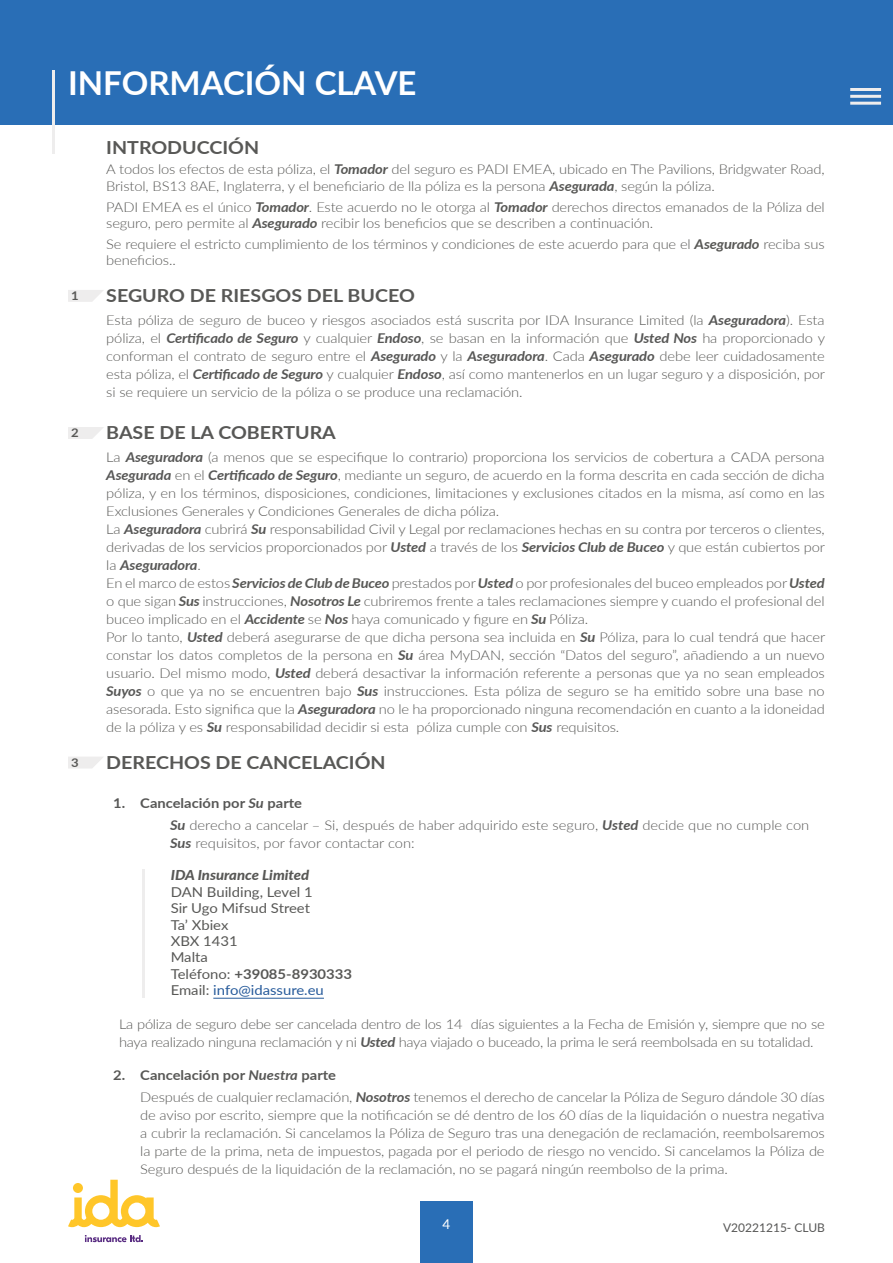
<style>
.page{position:relative;width:893px;height:1263px;background:#fff}
.page>*{position:absolute;margin:0;border:0;box-sizing:border-box;transform-origin:0 0}
.t1{font:700 33px "Lato";color:#fff}
.t2{font:700 18px "Lato";color:#585856;scale:1.09 1}
.t3{font:13.65px/16.4px "Lato";color:#585856;scale:1.09 1}
.t4{font:italic 800 13.65px "Lato";color:#585856;scale:1.09 1}
.t5{font:300 13.5px/18px "Lato";letter-spacing:-.01em;color:#585856;scale:1.09 1}
.t6{font:300 13.5px/22.2px "Lato";color:#575756;scale:1.09 1}
.t7{font:13.5px "Lato";color:#fff}
.t8{font:12px "Lato";color:#575756}
.t9{font:700 12px "Lato";color:#585856;scale:1.09 1}
.s1{font-weight:700;font-style:italic}
.s2{font-weight:700;font-style:italic;color:#575756}
.s3{font-weight:700}
.s4{color:#275b9b}
</style>
<div class="page">
<div style="left:420px;top:1201px;width:52px;height:62px;background:#296eb6"></div>
<svg style="left:68px;top:1180px;width:92px;height:47px"></svg>
<svg style="left:85px;top:1235px;width:58px;height:7px"></svg>
<div style="left:0;top:0;width:893px;height:124px;background:#296eb6"></div>
<hr style="left:52px;top:71px;width:3px;height:83px;background:#eeeded">
<hr style="left:213px;top:998px;width:111px;height:1px;background:#275b9b">
<hr style="left:142px;top:870px;width:3px;height:128px;background:#eeeded">
<svg style="left:68px;top:290px;width:35px;height:12px"></svg>
<svg style="left:68px;top:427px;width:36px;height:12px"></svg>
<svg style="left:68px;top:757px;width:35px;height:11px"></svg>
<hr style="left:850px;top:88px;width:31px;height:3px;background:#eeeded">
<hr style="left:850px;top:95px;width:31px;height:3px;background:#eeeded">
<hr style="left:850px;top:102px;width:31px;height:3px;background:#eeeded">
<h1 class="t1" style="left:68px;top:58px;width:350px">INFORMACIÓN CLAVE</h1>
<p class="t9" style="left:71px;top:287px;width:8px">1</p>
<p class="t9" style="left:71px;top:424px;width:8px">2</p>
<p class="t9" style="left:71px;top:753px;width:8px">3</p>
<h2 class="t2" style="left:106px;top:134px;width:142px">INTRODUCCIÓN</h2>
<p class="t5" style="left:106px;top:161px;width:661px;line-height:16.5px">A todos los efectos de esta póliza, el <span class="s1">Tomador</span> del seguro es PADI EMEA, ubicado en The Pavilions, Bridgwater Road,<br>Bristol, BS13 8AE, Inglaterra, y el beneficiario de lla póliza es la persona <span class="s1">Asegurada</span>, según la póliza.</p>
<p class="t5" style="left:106px;top:198px;width:661px;line-height:16.5px">PADI EMEA es el único <span class="s1">Tomador</span>. Este acuerdo no le otorga al <span class="s1">Tomador</span> derechos directos emanados de la Póliza del seguro, pero permite al <span class="s1">Asegurado</span> recibir los beneficios que se describen a continuación.</p>
<p class="t5" style="left:106px;top:235px;width:660px;line-height:16.5px">Se requiere el estricto cumplimiento de los términos y condiciones de este acuerdo para que el <span class="s1">Asegurado</span> reciba sus beneficios..</p>
<h2 class="t2" style="left:106px;top:282px;width:285px">SEGURO DE RIESGOS DEL BUCEO</h2>
<p class="t5" style="left:106px;top:310px;width:661px;text-align:justify">Esta póliza de seguro de buceo y riesgos asociados está suscrita por IDA Insurance Limited (la <span class="s2">Aseguradora</span>). Esta póliza, el <span class="s2">Certificado de Seguro</span> y cualquier <span class="s2">Endoso</span>, se basan en la información que <span class="s2">Usted Nos</span> ha proporcionado y conforman el contrato de seguro entre el <span class="s2">Asegurado</span> y la <span class="s2">Aseguradora</span>. Cada <span class="s2">Asegurado</span> debe leer cuidadosamente esta póliza, el <span class="s2">Certificado de Seguro</span> y cualquier <span class="s2">Endoso</span>, así como mantenerlos en un lugar seguro y a disposición, por si se requiere un servicio de la póliza o se produce una reclamación.</p>
<h2 class="t2" style="left:106px;top:420px;width:212px">BASE DE LA COBERTURA</h2>
<p class="t5" style="left:106px;top:447px;width:661px">La <span class="s2">Aseguradora</span> (a menos que se especifique lo contrario) proporciona los servicios de cobertura a CADA persona <span class="s2">Asegurada</span> en el <span class="s2">Certificado de Seguro</span>, mediante un seguro, de acuerdo en la forma descrita en cada sección de dicha póliza, y en los términos, disposiciones, condiciones, limitaciones y exclusiones citados en la misma, así como en las Exclusiones Generales y Condiciones Generales de dicha póliza.<br>La <span class="s2">Aseguradora</span> cubrirá <span class="s2">Su</span> responsabilidad Civil y Legal por reclamaciones hechas en su contra por terceros o clientes, derivadas de los servicios proporcionados por <span class="s2">Usted</span> a través de los <span class="s2">Servicios Club de Buceo</span> y que están cubiertos por la <span class="s2">Aseguradora</span>.<br>En el marco de estos <span class="s1">Servicios de Club de Buceo</span> prestados por <span class="s1">Usted</span> o por profesionales del buceo empleados por <span class="s1">Usted </span>o que sigan <span class="s1">Sus</span> instrucciones, <span class="s1">Nosotros Le</span> cubriremos frente a tales reclamaciones siempre y cuando el profesional del buceo implicado en el <span class="s1">Accidente</span> se <span class="s1">Nos</span> haya comunicado y figure en <span class="s1">Su</span> Póliza.<br>Por lo tanto, <span class="s2">Usted</span> deberá asegurarse de que dicha persona sea incluida en <span class="s2">Su</span> Póliza, para lo cual tendrá que hacer constar los datos completos de la persona en <span class="s2">Su</span> área MyDAN, sección “Datos del seguro”, añadiendo a un nuevo usuario. Del mismo modo, <span class="s2">Usted</span> deberá desactivar la información referente a personas que ya no sean empleados <span class="s2">Suyos</span> o que ya no se encuentren bajo <span class="s2">Sus</span> instrucciones. Esta póliza de seguro se ha emitido sobre una base no asesorada. Esto significa que la <span class="s2">Aseguradora</span> no le ha proporcionado ninguna recomendación en cuanto a la idoneidad de la póliza y es <span class="s2">Su</span> responsabilidad decidir si esta póliza cumple con <span class="s2">Sus</span> requisitos.</p>
<h2 class="t2" style="left:106px;top:749px;width:258px">DERECHOS DE CANCELACIÓN</h2>
<p class="t6" style="left:170px;top:791px;width:588px;text-indent:-57px"><span class="s3">1. Cancelación por</span> <span class="s1">Su</span> <span class="s3">parte<br></span><span class="s1">Su</span> derecho a cancelar – Si, después de haber adquirido este seguro, <span class="s1">Usted</span> decide que no cumple con</p>
<p class="t6" style="left:170px;top:831px;width:226px"><span class="s1">Sus</span> requisitos, por favor contactar con:</p>
<p class="t4" style="left:171px;top:865px;width:129px">IDA Insurance Limited</p>
<p class="t3" style="left:171px;top:883px;width:168px">DAN Building, Level 1<br>Sir Ugo Mifsud Street<br>Ta’ Xbiex<br>XBX 1431<br>Malta<br>Teléfono: <span class="s3">+39085-8930333<br></span>Email: <span class="s4">info@idassure.eu</span></p>
<p class="t5" style="left:119px;top:1015px;width:649px">La póliza de seguro debe ser cancelada dentro de los 14 días siguientes a la Fecha de Emisión y, siempre que no se haya realizado ninguna reclamación y ni <span class="s2">Usted</span> haya viajado o buceado, la prima le será reembolsada en su totalidad.</p>
<p class="t5" style="left:140px;top:1063px;width:629px;line-height:22.2px;text-indent:-27px"><span class="s3">2. Cancelación por</span> <span class="s2">Nuestra</span> <span class="s3">parte<br></span>Después de cualquier reclamación, <span class="s2">Nosotros</span> tenemos el derecho de cancelar la Póliza de Seguro dándole 30 días</p>
<p class="t5" style="left:140px;top:1105px;width:629px;text-align:justify">de aviso por escrito, siempre que la notificación se dé dentro de los 60 días de la liquidación o nuestra negativa a cubrir la reclamación. Si cancelamos la Póliza de Seguro tras una denegación de reclamación, reembolsaremos la parte de la prima, neta de impuestos, pagada por el periodo de riesgo no vencido. Si cancelamos la Póliza de Seguro después de la liquidación de la reclamación, no se pagará ningún reembolso de la prima.</p>
<p class="t7" style="left:443px;top:1214px;width:9px">4</p>
<p class="t8" style="left:723px;top:1219px;width:103px">V20221215- CLUB</p>
</div>
